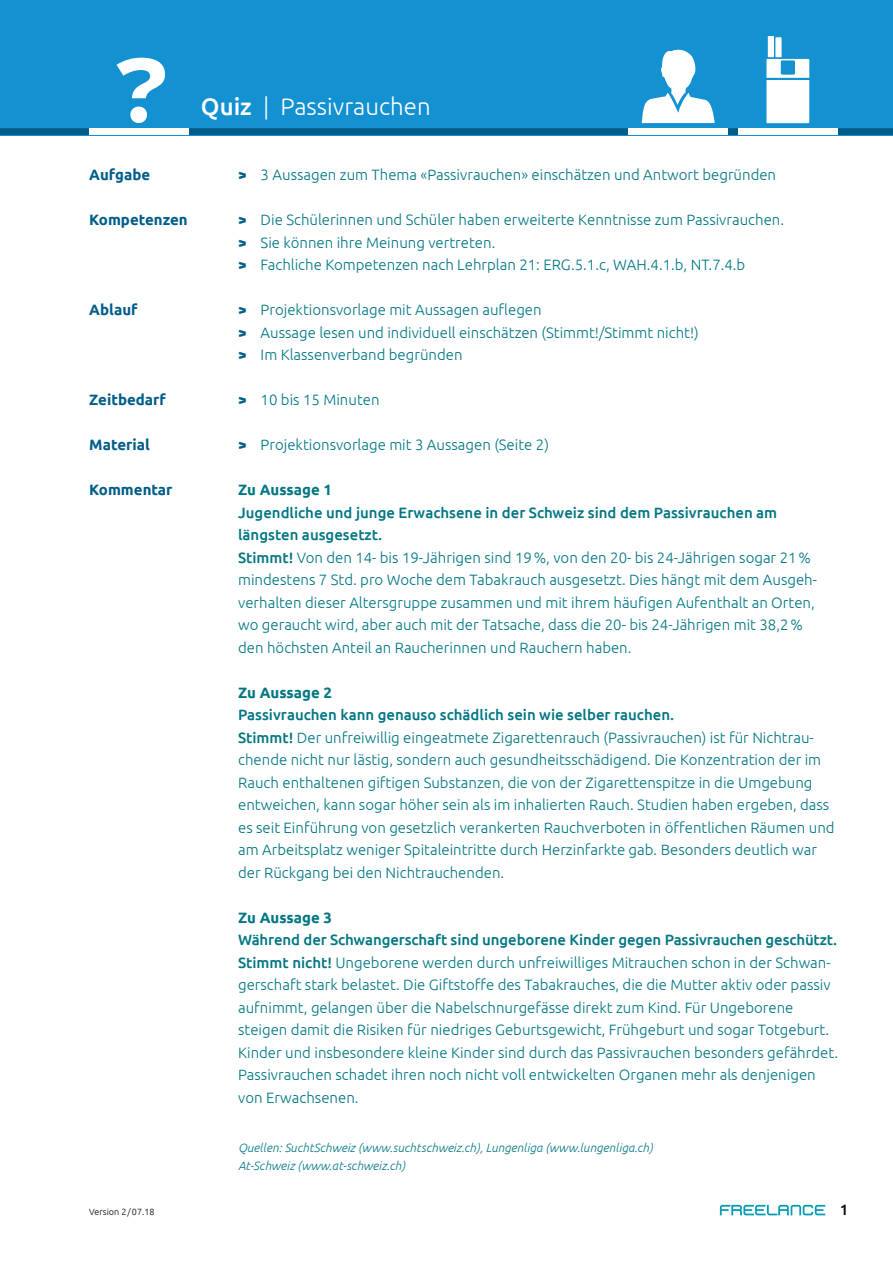
<style>
.page{position:relative;width:893px;height:1263px;background:#fff}
.page>*{position:absolute;margin:0;border:0;box-sizing:border-box;transform-origin:0 0}
.t1{font:300 24px "Ubuntu";color:#fff}
.t2{font:300 15px/22.5px "Ubuntu";color:#007683}
.t3{font:700 15px "Ubuntu";color:#005d89}
.t4{font:700 15px "Ubuntu";color:#007683}
.t5{font:500 15px "Ubuntu";color:#000}
.t6{font:italic 300 12px/18px "Ubuntu";letter-spacing:.01em;color:#007683}
.t7{font:300 9px "Ubuntu";color:#000}
.s1{font-weight:500}
.s2{font-weight:700;color:#005d89}
</style>
<div class="page">
<svg style="left:720px;top:1205px;width:105px;height:10px"></svg>
<div style="left:0;top:0;width:893px;height:135px;background:#1391d1"></div>
<svg style="left:0;top:36px;width:893px;height:99px"></svg>
<h1 class="t1" style="left:201px;top:92px;width:231px"><span class="s1">Quiz</span> | Passivrauchen</h1>
<p class="t3" style="left:89px;top:166px;width:62px">Aufgabe</p>
<p class="t3" style="left:89px;top:211px;width:100px">Kompetenzen</p>
<p class="t3" style="left:89px;top:301px;width:50px">Ablauf</p>
<p class="t3" style="left:89px;top:391px;width:78px">Zeitbedarf</p>
<p class="t3" style="left:89px;top:436px;width:62px">Material</p>
<p class="t3" style="left:89px;top:481px;width:85px">Kommentar</p>
<p class="t2" style="left:238px;top:163px;width:540px"><span class="s2">&gt;</span> 3 Aussagen zum Thema «Passivrauchen» einschätzen und Antwort begründen</p>
<p class="t2" style="left:238px;top:208px;width:547px"><span class="s2">&gt;</span> Die Schülerinnen und Schüler haben erweiterte Kenntnisse zum Passivrauchen. <span class="s2">&gt;</span> Sie können ihre Meinung vertreten.<br><span class="s2">&gt;</span> Fachliche Kompetenzen nach Lehrplan 21: ERG.5.1.c, WAH.4.1.b, NT.7.4.b</p>
<p class="t2" style="left:238px;top:298px;width:462px"><span class="s2">&gt;</span> Projektionsvorlage mit Aussagen auflegen<br><span class="s2">&gt;</span> Aussage lesen und individuell einschätzen (Stimmt!/Stimmt nicht!) <span class="s2">&gt;</span> Im Klassenverband begründen</p>
<p class="t2" style="left:238px;top:388px;width:143px"><span class="s2">&gt;</span> 10 bis 15 Minuten</p>
<p class="t2" style="left:238px;top:433px;width:312px"><span class="s2">&gt;</span> Projektionsvorlage mit 3 Aussagen (Seite 2)</p>
<p class="t4" style="left:238px;top:481px;width:95px">Zu Aussage 1</p>
<p class="t2" style="left:238px;top:501px;width:580px"><span class="s1">Jugendliche und junge Erwachsene in der Schweiz sind dem Passivrauchen am längsten ausgesetzt.<br>Stimmt!</span> Von den 14- bis 19-Jährigen sind 19%, von den 20- bis 24-Jährigen sogar 21% mindestens 7 Std. pro Woche dem Tabakrauch ausgesetzt. Dies hängt mit dem Ausgeh&shy;verhalten dieser Altersgruppe zusammen und mit ihrem häufigen Aufenthalt an Orten, wo geraucht wird, aber auch mit der Tatsache, dass die 20- bis 24-Jährigen mit 38,2% den höchsten Anteil an Raucherinnen und Rauchern haben.</p>
<p class="t4" style="left:238px;top:683px;width:95px">Zu Aussage 2</p>
<p class="t2" style="left:238px;top:703px;width:598px"><span class="s1">Passivrauchen kann genauso schädlich sein wie selber rauchen.<br>Stimmt!</span> Der unfreiwillig eingeatmete Zigarettenrauch (Passivrauchen) ist für Nichtrau&shy;chende nicht nur lästig, sondern auch gesundheitsschädigend. Die Konzentration der im Rauch enthaltenen giftigen Substanzen, die von der Zigarettenspitze in die Umgebung entweichen, kann sogar höher sein als im inhalierten Rauch. Studien haben ergeben, dass es seit Einführung von gesetzlich verankerten Rauchverboten in öffentlichen Räumen und am Arbeitsplatz weniger Spitaleintritte durch Herzinfarkte gab. Besonders deutlich war der Rückgang bei den Nichtrauchenden.</p>
<p class="t4" style="left:238px;top:908px;width:95px">Zu Aussage 3</p>
<p class="t2" style="left:238px;top:928px;width:601px"><span class="s1">Während der Schwangerschaft sind ungeborene Kinder gegen Passivrauchen geschützt.<br>Stimmt nicht!</span> Ungeborene werden durch unfreiwilliges Mitrauchen schon in der Schwan&shy;gerschaft stark belastet. Die Giftstoffe des Tabakrauches, die die Mutter aktiv oder passiv aufnimmt, gelangen über die Nabelschnurgefässe direkt zum Kind. Für Ungeborene steigen damit die Risiken für niedriges Geburtsgewicht, Frühgeburt und sogar Totgeburt.<br>Kinder und insbesondere kleine Kinder sind durch das Passivrauchen besonders gefährdet.<br>Passivrauchen schadet ihren noch nicht voll entwickelten Organen mehr als denjenigen von Erwachsenen.</p>
<p class="t6" style="left:238px;top:1138px;width:416px">Quellen: SuchtSchweiz (www.suchtschweiz.ch), Lungenliga (www.lungenliga.ch)<br>At-Schweiz (www.at-schweiz.ch)</p>
<p class="t7" style="left:89px;top:1206px;width:67px">Version 2/07.18</p>
<p class="t5" style="left:840px;top:1200px;width:10px">1</p>
</div>
